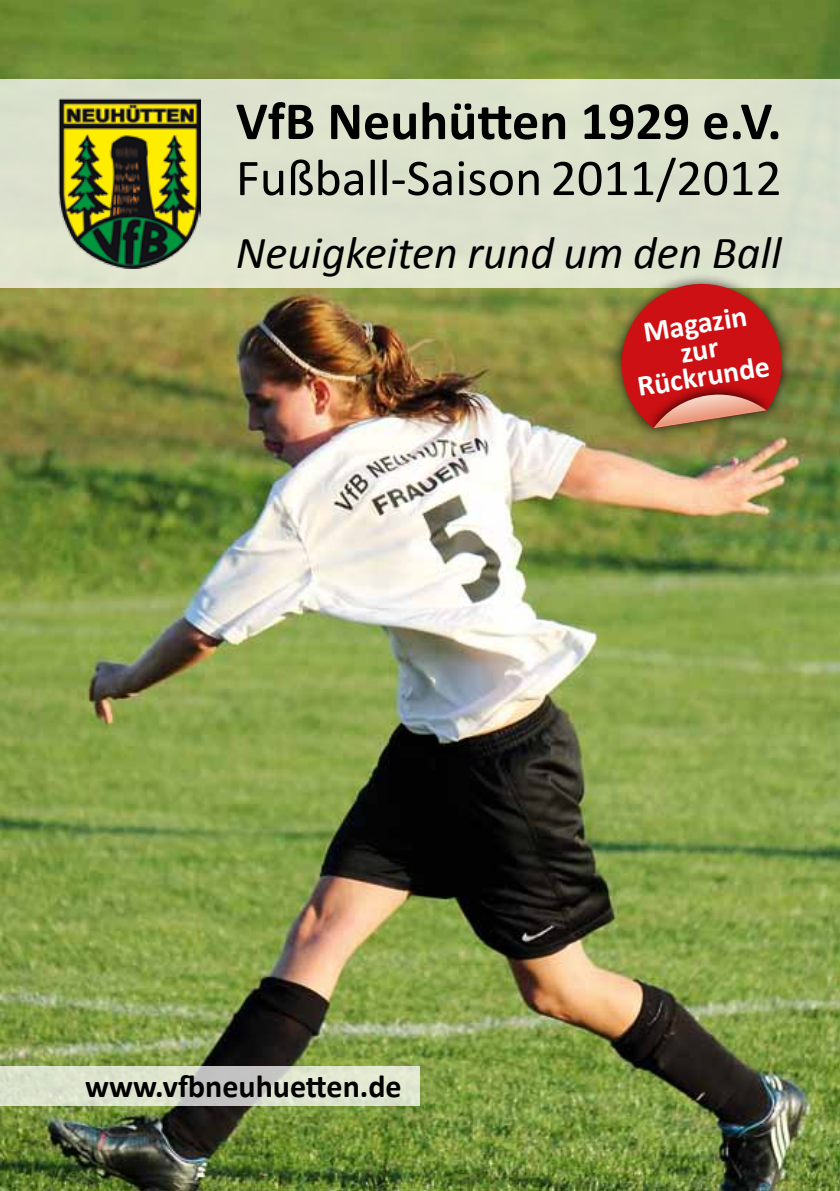
<style>
.page{position:relative;width:840px;height:1191px;background:#fff}
.page>*{position:absolute;margin:0;border:0;box-sizing:border-box;transform-origin:0 0}
.t1{font:700 54px "Calibri";color:#000}
.t2{font:52px "Calibri";color:#000}
.t3{font:italic 46px "Calibri";color:#000}
.t4{font:700 32px "Calibri";color:#000}
.t5{font:700 29.8px/26.6px "Calibri";color:#fff;text-align:center}
</style>
<div class="page">
<img style="left:0;top:0;width:839px;height:1191px">
<div style="left:0;top:79px;width:839px;height:209px;background:#dce2cd"></div>
<img style="left:58px;top:98px;width:142px;height:171px">
<svg style="left:0;top:1066px;width:420px;height:40px;background:#d8ddcb"></svg>
<div style="left:609px;top:272px;width:184px;height:168px;background:#000;opacity:.75"></div>
<svg style="left:615px;top:278px;width:168px;height:150px;background:#ba3f2f"></svg>
<p class="t1" style="left:236px;top:87px;width:547px">VfB Neuhütten 1929 e.V.</p>
<p class="t2" style="left:236px;top:145px;width:547px">Fußball-Saison 2011/2012</p>
<p class="t3" style="left:236px;top:222px;width:547px">Neuigkeiten rund um den Ball</p>
<p class="t5" style="left:626px;top:321px;width:135px;rotate:-9deg">Magazin zur<br>Rückrunde</p>
<p class="t4" style="left:85px;top:1066px;width:318px">www.vfbneuhuetten.de</p>
</div>
